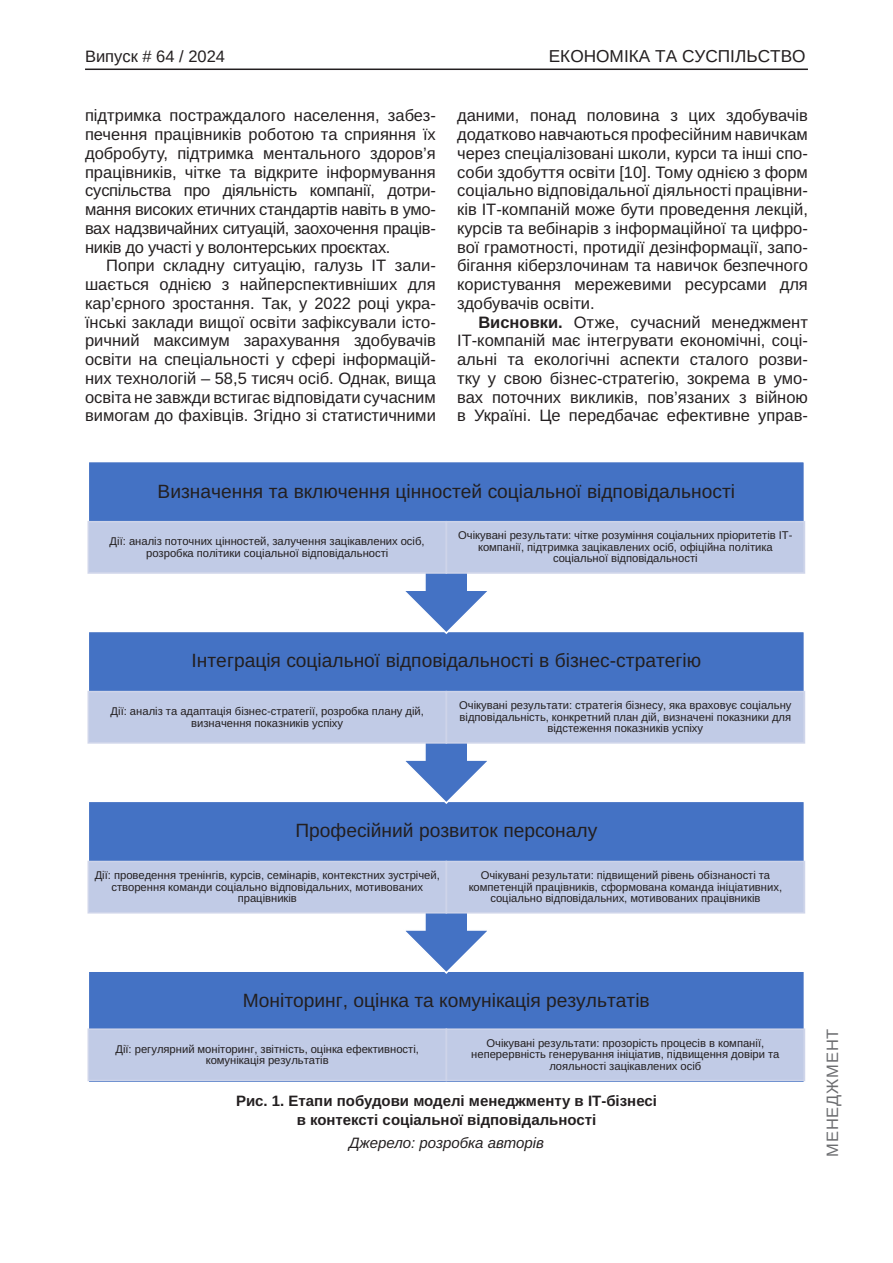
<style>
.page{position:relative;width:893px;height:1263px;background:#fff}
.page>*{position:absolute;margin:0;border:0;box-sizing:border-box;transform-origin:0 0}
.t1{font:19.2px "Arimo Roman";color:#231f20}
.t2{font:17.25px "Arimo";color:#231f20}
.Текст_основной_G{font:16.5px/18.8px "Arimo";color:#231f20;text-align:justify}
.t3{font:16.5px "Arimo";color:#231f20}
.t4{font:16.5px "Arimo";letter-spacing:.05em;color:#6c6d70}
.Рисунок_N{font:700 15px "Arimo";color:#231f20}
.Джерело{font:italic 15px "Arimo";color:#231f20}
.t5{font:11.25px/11.6px "Arimo Roman";color:#231f20;text-align:center}
.s1{font-weight:700}
</style>
<div class="page">
<hr style="left:85px;top:69px;width:723px;height:1px;background:#231f20">
<div style="left:88px;top:971px;width:716px;height:112px;background:#4472c4"></div>
<div style="left:87px;top:970px;width:718px;height:113px;border:2px solid #fff"></div>
<div style="left:88px;top:1029px;width:358px;height:51px;background:#c1cbe6"></div>
<div style="left:87px;top:1028px;width:360px;height:53px;border:2px solid #cfd5ea"></div>
<div style="left:446px;top:1029px;width:358px;height:51px;background:#c1cbe6"></div>
<div style="left:446px;top:1028px;width:359px;height:53px;border:2px solid #cfd5ea"></div>
<svg style="left:87px;top:805px;width:719px;height:170px;fill:#4472c4"></svg>
<div style="left:88px;top:861px;width:358px;height:52px;background:#c1cbe6"></div>
<div style="left:87px;top:861px;width:360px;height:52px;border:2px solid #cfd5ea"></div>
<div style="left:446px;top:861px;width:358px;height:52px;background:#c1cbe6"></div>
<div style="left:446px;top:861px;width:359px;height:52px;border:2px solid #cfd5ea"></div>
<svg style="left:89px;top:635px;width:717px;height:170px;fill:#4472c4"></svg>
<div style="left:88px;top:692px;width:358px;height:51px;background:#c1cbe6"></div>
<div style="left:87px;top:691px;width:360px;height:53px;border:2px solid #cfd5ea"></div>
<div style="left:446px;top:692px;width:358px;height:51px;background:#c1cbe6"></div>
<div style="left:446px;top:691px;width:359px;height:53px;border:2px solid #cfd5ea"></div>
<svg style="left:89px;top:462px;width:717px;height:173px"></svg>
<div style="left:88px;top:522px;width:358px;height:51px;background:#c1cbe6"></div>
<div style="left:87px;top:521px;width:360px;height:53px;border:2px solid #cfd5ea"></div>
<div style="left:446px;top:522px;width:358px;height:51px;background:#c1cbe6"></div>
<div style="left:446px;top:521px;width:359px;height:53px;border:2px solid #cfd5ea"></div>
<p class="t3" style="left:85px;top:47px;width:142px">Випуск # 64 / 2024</p>
<p class="t2" style="left:549px;top:47px;width:258px">ЕКОНОМІКА ТА СУСПІЛЬСТВО</p>
<p class="Текст_основной_G" style="left:85px;top:106px;width:352px">підтримка постраждалого населення, забез&shy;печення працівників роботою та сприяння їх добробуту, підтримка ментального здоров’я працівників, чітке та відкрите інформування суспільства про діяльність компанії, дотри&shy;мання високих етичних стандартів навіть в умо&shy;вах надзвичайних ситуацій, заохочення праців&shy;ників до участі у волонтерських проєктах.</p>
<p class="Текст_основной_G" style="left:85px;top:256px;width:352px;text-indent:21px">Попри складну ситуацію, галузь ІТ зали&shy;шається однією з найперспективніших для кар’єрного зростання. Так, у 2022 році укра&shy;їнські заклади вищої освіти зафіксували істо&shy;ричний максимум зарахування здобувачів освіти на спеціальності у сфері інформацій&shy;них технологій – 58,5 тисяч осіб. Однак, вища освіта не завжди встигає відповідати сучасним вимогам до фахівців. Згідно зі статистичними</p>
<p class="Текст_основной_G" style="left:457px;top:106px;width:352px">даними, понад половина з цих здобувачів додатково навчаються професійним навичкам через спеціалізовані школи, курси та інші спо&shy;соби здобуття освіти [10]. Тому однією з форм соціально відповідальної діяльності працівни&shy;ків ІТ-компаній може бути проведення лекцій, курсів та вебінарів з інформаційної та цифро&shy;вої грамотності, протидії дезінформації, запо&shy;бігання кіберзлочинам та навичок безпечного користування мережевими ресурсами для здобувачів освіти.</p>
<p class="Текст_основной_G" style="left:457px;top:313px;width:352px;text-indent:21px"><span class="s1">Висновки.</span> Отже, сучасний менеджмент ІТ-компаній має інтегрувати економічні, соці&shy;альні та екологічні аспекти сталого розви&shy;тку у свою бізнес-стратегію, зокрема в умо&shy;вах поточних викликів, пов’язаних з війною в Україні. Це передбачає ефективне управ-</p>
<p class="t1" style="left:158px;top:477px;width:579px">Визначення та включення цінностей соціальної відповідальності</p>
<p class="t5" style="left:110px;top:536px;width:317px">Дії: аналіз поточних цінностей, залучення зацікавлених осіб, розробка політики соціальної відповідальності</p>
<p class="t5" style="left:458px;top:530px;width:336px">Очікувані результати: чітке розуміння соціальних пріоритетів ІТ&shy;компанії, підтримка зацікавлених осіб, офіційна політика соціальної відповідальності</p>
<p class="t1" style="left:192px;top:647px;width:511px">Інтеграція соціальної відповідальності в бізнес-стратегію</p>
<p class="t5" style="left:111px;top:705px;width:315px">Дії: аналіз та адаптація бізнес-стратегії, розробка плану дій, визначення показників успіху</p>
<p class="t5" style="left:459px;top:700px;width:334px">Очікувані результати: стратегія бізнесу, яка враховує соціальну відповідальність, конкретний план дій, визначені показники для відстеження показників успіху</p>
<p class="t1" style="left:295px;top:817px;width:303px">Професійний розвиток персоналу</p>
<p class="t5" style="left:95px;top:869px;width:347px">Дії: проведення тренінгів, курсів, семінарів, контекстних зустрічей, створення команди соціально відповідальних, мотивованих працівників</p>
<p class="t5" style="left:469px;top:869px;width:315px">Очікувані результати: підвищений рівень обізнаності та компетенцій працівників, сформована команда ініціативних, соціально відповідальних, мотивованих працівників</p>
<p class="t1" style="left:243px;top:987px;width:408px">Моніторинг, оцінка та комунікація результатів</p>
<p class="t5" style="left:115px;top:1043px;width:305px">Дії: регулярний моніторинг, звітність, оцінка ефективності, комунікація результатів</p>
<p class="t5" style="left:471px;top:1037px;width:310px">Очікувані результати: прозорість процесів в компанії, неперервність генерування ініціатив, підвищення довіри та лояльності зацікавлених осіб</p>
<p class="Рисунок_N" style="left:236px;top:1091px;width:422px">Рис. 1. Етапи побудови моделі менеджменту в ІТ-бізнесі</p>
<p class="Рисунок_N" style="left:297px;top:1109px;width:301px">в контексті соціальної відповідальності</p>
<p class="Джерело" style="left:349px;top:1132px;width:196px">Джерело: розробка авторів</p>
<p class="t4" style="left:823px;top:1157px;width:130px;rotate:-90deg">МЕНЕДЖМЕНТ</p>
</div>
